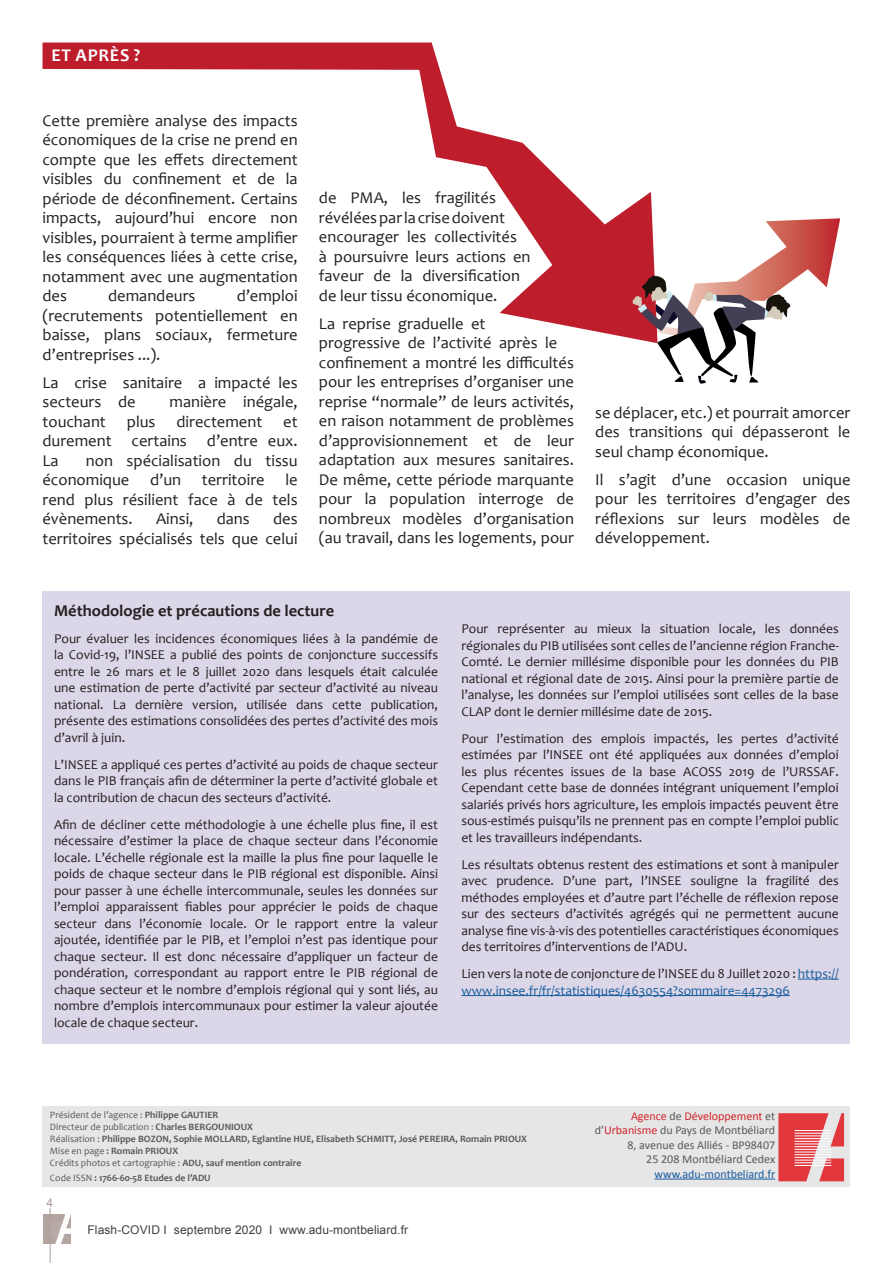
<style>
.page{position:relative;width:893px;height:1263px;background:#fff}
.page>*{position:absolute;margin:0;border:0;box-sizing:border-box;transform-origin:0 0}
.t1{font:700 18px "Candara";letter-spacing:.04em;color:#fff}
.t2{font:16.5px/19.5px "Candara";color:#231f20;text-align:justify}
.t3{font:700 16.5px "Candara";color:#231f20}
.t4{font:13.5px/16.5px "Candara";color:#231f20;text-align:justify}
.t5{font:13.5px/16.5px "Candara";color:#175d9e}
.t6{font:12px/14.4px "Calibri";color:#595959;text-align:right}
.t7{font:12px "Arial";letter-spacing:.01em;color:#404040}
.t8{font:12px "Calibri";color:#175d9e}
.t9{font:12px "Arial";color:#ab9e9b}
.t10{font:700 9.75px/12px "Candara";color:#595959}
.s1{color:#231f20}
.s2{font-weight:400}
.s3{color:#d1232a}
</style>
<div class="page">
<img style="left:43px;top:1215px;width:28px;height:28px">
<svg style="left:43px;top:1243px;width:28px;height:1px"></svg>
<hr style="left:50px;top:1208px;width:1px;height:55px;background:#ab9e9b">
<svg style="left:43px;top:43px;width:610px;height:296px"></svg>
<svg style="left:632px;top:218px;width:208px;height:166px"></svg>
<div style="left:43px;top:591px;width:807px;height:453px;background:#dcd7e8"></div>
<div style="left:43px;top:1106px;width:807px;height:80px;background:#e6e6e6"></div>
<svg style="left:778px;top:1113px;width:66px;height:68px"></svg>
<hr style="left:794px;top:1130px;width:37px;height:1px;background:#fff">
<hr style="left:794px;top:1146px;width:35px;height:1px;background:#fff">
<hr style="left:794px;top:1149px;width:37px;height:1px;background:#fff">
<hr style="left:794px;top:1152px;width:37px;height:1px;background:#fff">
<hr style="left:794px;top:1154px;width:37px;height:1px;background:#fff">
<hr style="left:794px;top:1157px;width:37px;height:1px;background:#fff">
<hr style="left:794px;top:1160px;width:37px;height:1px;background:#fff">
<hr style="left:794px;top:1162px;width:37px;height:1px;background:#fff">
<hr style="left:794px;top:1144px;width:35px;height:1px;background:#fff">
<hr style="left:794px;top:1141px;width:37px;height:1px;background:#fff">
<hr style="left:794px;top:1138px;width:37px;height:1px;background:#fff">
<hr style="left:794px;top:1135px;width:37px;height:1px;background:#fff">
<hr style="left:794px;top:1133px;width:37px;height:1px;background:#fff">
<hr style="left:794px;top:1165px;width:37px;height:1px;background:#fff">
<hr style="left:654px;top:1179px;width:121px;height:1px;background:#175d9e">
<hr style="left:798px;top:979px;width:41px;height:1px;background:#175d9e">
<hr style="left:461px;top:995px;width:329px;height:1px;background:#175d9e">
<h1 class="t1" style="left:51px;top:44px;width:90px">ET APRÈS ?</h1>
<p class="t2" style="left:43px;top:110px;width:257px">Cette première analyse des impacts économiques de la crise ne prend en compte que les effets directement visibles du confinement et de la période de déconfinement. Certains impacts, aujourd’hui encore non visibles, pourraient à terme amplifier les conséquences liées à cette crise, notamment avec une augmentation des</p>
<p class="t2" style="left:43px;top:286px;width:257px;text-indent:194px">d’emploi (recrutements potentiellement en baisse, plans sociaux, fermeture d’entreprises ...).</p>
<p class="t2" style="left:43px;top:372px;width:257px">La crise sanitaire a impacté les secteurs de</p>
<p class="t2" style="left:108px;top:286px;width:89px">demandeurs</p>
<p class="t2" style="left:169px;top:392px;width:130px">manière inégale,</p>
<p class="t2" style="left:43px;top:411px;width:65px">touchant</p>
<p class="t2" style="left:127px;top:411px;width:30px">plus</p>
<p class="t2" style="left:177px;top:411px;width:87px">directement</p>
<p class="t2" style="left:43px;top:411px;width:257px;text-indent:241px">et durement certains d’entre eux.<br>La</p>
<p class="t2" style="left:43px;top:450px;width:257px;text-indent:43px">non spécialisation du tissu économique</p>
<p class="t2" style="left:150px;top:470px;width:33px">d’un</p>
<p class="t2" style="left:202px;top:470px;width:64px">territoire</p>
<p class="t2" style="left:43px;top:470px;width:257px;text-indent:243px">le rend plus résilient face à de tels évènements.</p>
<p class="t2" style="left:43px;top:509px;width:257px;text-align:right">des<br>territoires spécialisés tels que celui</p>
<p class="t2" style="left:156px;top:509px;width:39px">Ainsi,</p>
<p class="t2" style="left:217px;top:509px;width:35px">dans</p>
<p class="t2" style="left:319px;top:188px;width:213px;text-align:left">de PMA, les fragilités révélées par la crise doivent encourager les collectivités<br>à poursuivre leurs actions en faveur de la diversification de leur tissu économique.</p>
<p class="t2" style="left:319px;top:314px;width:257px;text-align:left">La reprise graduelle et<br>progressive de l’activité après le confinement a montré les difficultés pour les entreprises d’organiser une reprise “normale” de leurs activités, en raison notamment de problèmes d’approvisionnement et de leur adaptation aux mesures sanitaires.<br>De même, cette période marquante pour la population interroge de nombreux modèles d’organisation (au travail, dans les logements, pour</p>
<p class="t2" style="left:595px;top:403px;width:257px">se déplacer, etc.) et pourrait amorcer des transitions qui dépasseront le seul champ économique.</p>
<p class="t2" style="left:595px;top:470px;width:257px">Il s’agit d’une occasion unique pour les territoires d’engager des réflexions sur leurs modèles de développement.</p>
<p class="t3" style="left:54px;top:600px;width:282px">Méthodologie et précautions de lecture</p>
<p class="t4" style="left:54px;top:630px;width:386px">Pour évaluer les incidences économiques liées à la pandémie de la Covid-19, l’INSEE a publié des points de conjoncture successifs entre le 26 mars et le 8 juillet 2020 dans lesquels était calculée une estimation de perte d’activité par secteur d’activité au niveau national. La dernière version, utilisée dans cette publication, présente des estimations consolidées des pertes d’activité des mois d’avril à juin.</p>
<p class="t4" style="left:54px;top:756px;width:385px">L’INSEE a appliqué ces pertes d’activité au poids de chaque secteur dans le PIB français afin de déterminer la perte d’activité globale et la contribution de chacun des secteurs d’activité.</p>
<p class="t4" style="left:54px;top:816px;width:385px">Afin de décliner cette méthodologie à une échelle plus fine, il est nécessaire d’estimer la place de chaque secteur dans l’économie locale. L’échelle régionale est la maille la plus fine pour laquelle le poids de chaque secteur dans le PIB régional est disponible. Ainsi pour passer à une échelle intercommunale, seules les données sur l’emploi apparaissent fiables pour apprécier le poids de chaque secteur dans l’économie locale. Or le rapport entre la valeur ajoutée, identifiée par le PIB, et l’emploi n’est pas identique pour chaque secteur. Il est donc nécessaire d’appliquer un facteur de pondération, correspondant au rapport entre le PIB régional de chaque secteur et le nombre d’emplois régional qui y sont liés, au nombre d’emplois intercommunaux pour estimer la valeur ajoutée locale de chaque secteur.</p>
<p class="t4" style="left:461px;top:620px;width:379px">Pour représenter au mieux la situation locale, les données régionales du PIB utilisées sont celles de l’ancienne région Franche-Comté. Le dernier millésime disponible pour les données du PIB national et régional date de 2015. Ainsi pour la première partie de l’analyse, les données sur l’emploi utilisées sont celles de la base CLAP dont le dernier millésime date de 2015.</p>
<p class="t4" style="left:461px;top:730px;width:379px">Pour l’estimation des emplois impactés, les pertes d’activité estimées par l’INSEE ont été appliquées aux données d’emploi les plus récentes issues de la base ACOSS 2019 de l’URSSAF.<br>Cependant cette base de données intégrant uniquement l’emploi salariés privés hors agriculture, les emplois impactés peuvent être sous-estimés puisqu’ils ne prennent pas en compte l’emploi public et les travailleurs indépendants.</p>
<p class="t4" style="left:461px;top:856px;width:379px">Les résultats obtenus restent des estimations et sont à manipuler avec prudence. D’une part, l’INSEE souligne la fragilité des méthodes employées et d’autre part l’échelle de réflexion repose sur des secteurs d’activités agrégés qui ne permettent aucune analyse fine vis-à-vis des potentielles caractéristiques économiques des territoires d’interventions de l’ADU.</p>
<p class="t5" style="left:461px;top:965px;width:379px"><span class="s1">Lien vers la note de conjoncture de l’INSEE du 8 Juillet 2020 :</span> https:// www.insee.fr/fr/statistiques/4630554?sommaire=4473296</p>
<p class="t10" style="left:50px;top:1109px;width:478px"><span class="s2">Président de l’agence :</span> Philippe GAUTIER<br><span class="s2">Directeur de publication :</span> Charles BERGOUNIOUX<br><span class="s2">Réalisation :</span> Philippe BOZON, Sophie MOLLARD, Eglantine HUE, Elisabeth SCHMITT, José PEREIRA, Romain PRIOUX <span class="s2">Mise en page</span> : Romain PRIOUX<br><span class="s2">Crédits photos et cartographie :</span> ADU, sauf mention contraire</p>
<p class="t10" style="left:50px;top:1171px;width:162px"><span class="s2">Code ISSN</span> : 1766-60-58 Etudes de l’ADU</p>
<p class="t9" style="left:47px;top:1195px;width:8px">4</p>
<p class="t7" style="left:87px;top:1222px;width:322px">Flash-COVID I septembre 2020 I www.adu-montbeliard.fr</p>
<p class="t6" style="left:595px;top:1109px;width:182px"><span class="s3">Agence</span> de <span class="s3">Développement</span> et d’<span class="s3">Urbanisme</span> du Pays de Montbéliard<br>8, avenue des Alliés - BP98407<br>25 208 Montbéliard Cedex</p>
<p class="t8" style="left:654px;top:1166px;width:122px">www.adu-montbeliard.fr</p>
</div>
